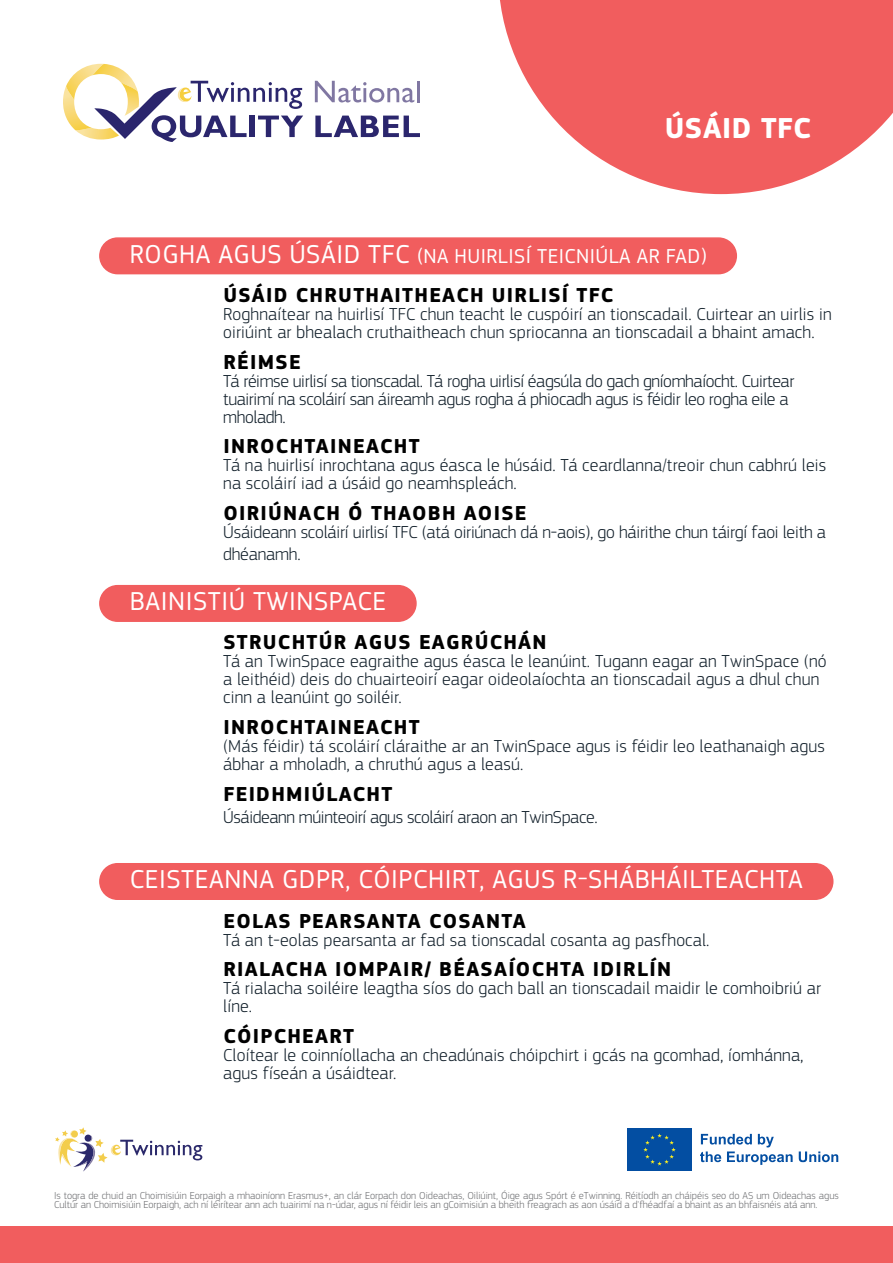
<style>
.page{position:relative;width:893px;height:1263px;background:#fff}
.page>*{position:absolute;margin:0;border:0;box-sizing:border-box;transform-origin:0 0}
.t1{font:700 30px "EC Square Sans Pro";letter-spacing:.02em;color:#fff}
.t2{font:27px "EC Square Sans Pro";letter-spacing:.02em;color:#fff}
.t3{font:700 21px/39.3px "EC Square Sans Pro";letter-spacing:.06em;color:#000;text-align:center}
.t4{font:300 18px/18px "EC Square Sans Pro";letter-spacing:.01em;color:#111f2a}
.t5{font:300 18px/18px "EC Square Sans Pro";letter-spacing:-.02em;color:#111f2a}
.t6{font:300 18px/21.6px "EC Square Sans Pro";letter-spacing:-.01em;color:#111f2a}
.t7{font:300 10.5px/9px "EC Square Sans Pro";color:#6d6e71}
.s1{font-weight:400;font-size:27px;color:#fff}
.s2{font-weight:400;color:#fff}
</style>
<div class="page">
<svg style="left:55px;top:1127px;width:147px;height:44px"></svg>
<div style="left:627px;top:1128px;width:65px;height:43px;background:#034ea2"></div>
<svg style="left:643px;top:1133px;width:33px;height:32px"></svg>
<svg style="left:700px;top:1134px;width:93px;height:31px"></svg>
<svg style="left:799px;top:1151px;width:39px;height:11px"></svg>
<div style="left:0;top:1227px;width:893px;height:36px;background:#f15d5e"></div>
<div style="left:100px;top:238px;width:636px;height:36px;background:#f15d5e;border-radius:18px"></div>
<div style="left:99px;top:237px;width:638px;height:37px;border:2px solid #f15d5e;border-radius:18px"></div>
<div style="left:100px;top:586px;width:316px;height:35px;background:#f15d5e;border-radius:18px"></div>
<div style="left:99px;top:585px;width:318px;height:37px;border:2px solid #f15d5e;border-radius:18px"></div>
<div style="left:100px;top:864px;width:733px;height:35px;background:#f15d5e;border-radius:18px"></div>
<div style="left:99px;top:863px;width:734px;height:37px;border:2px solid #f15d5e;border-radius:18px"></div>
<svg style="left:63px;top:64px;width:240px;height:78px"></svg>
<svg style="left:315px;top:116px;width:105px;height:21px"></svg>
<svg style="left:315px;top:81px;width:99px;height:21px"></svg>
<hr style="left:417px;top:81px;width:3px;height:21px;background:#8077a2">
<svg style="left:500px;top:0;width:393px;height:194px;fill:#f15d5e"></svg>
<h1 class="t1" style="left:665px;top:110px;width:148px">ÚSÁID TFC</h1>
<p class="t3" style="left:130px;top:237px;width:578px"><span class="s1">ROGHA AGUS ÚSÁID TFC</span> <span class="s2">(NA HUIRLISÍ TEICNIÚLA AR FAD)<br></span>ÚSÁID CHRUTHAITHEACH UIRLISÍ TFC</p>
<p class="t4" style="left:223px;top:305px;width:610px">Roghnaítear na huirlisí TFC chun teacht le cuspóirí an tionscadail. Cuirtear an uirlis in oiriúint ar bhealach cruthaitheach chun spriocanna an tionscadail a bhaint amach.</p>
<p class="t3" style="left:223px;top:343px;width:79px">RÉIMSE</p>
<p class="t5" style="left:223px;top:372px;width:573px">Tá réimse uirlisí sa tionscadal. Tá rogha uirlisí éagsúla do gach gníomhaíocht. Cuirtear tuairimí na scoláirí san áireamh agus rogha á phiocadh agus is féidir leo rogha eile a mholadh.</p>
<p class="t3" style="left:223px;top:427px;width:198px">INROCHTAINEACHT</p>
<p class="t4" style="left:223px;top:456px;width:605px">Tá na huirlisí inrochtana agus éasca le húsáid. Tá ceardlanna/treoir chun cabhrú leis na scoláirí iad a úsáid go neamhspleách.</p>
<p class="t3" style="left:223px;top:494px;width:305px">OIRIÚNACH Ó THAOBH AOISE</p>
<p class="t6" style="left:223px;top:521px;width:604px">Úsáideann scoláirí uirlisí TFC (atá oiriúnach dá n-aois), go háirithe chun táirgí faoi leith a dhéanamh.</p>
<h2 class="t2" style="left:130px;top:585px;width:258px">BAINISTIÚ TWINSPACE</h2>
<p class="t3" style="left:223px;top:623px;width:325px">STRUCHTÚR AGUS EAGRÚCHÁN</p>
<p class="t4" style="left:223px;top:652px;width:605px">Tá an TwinSpace eagraithe agus éasca le leanúint. Tugann eagar an TwinSpace (nó a leithéid) deis do chuairteoirí eagar oideolaíochta an tionscadail agus a dhul chun cinn a leanúint go soiléir.</p>
<p class="t3" style="left:223px;top:708px;width:198px">INROCHTAINEACHT</p>
<p class="t4" style="left:223px;top:737px;width:603px">(Más féidir) tá scoláirí cláraithe ar an TwinSpace agus is féidir leo leathanaigh agus ábhar a mholadh, a chruthú agus a leasú.</p>
<p class="t3" style="left:223px;top:775px;width:170px">FEIDHMIÚLACHT</p>
<p class="t5" style="left:223px;top:807px;width:376px">Úsáideann múinteoirí agus scoláirí araon an TwinSpace.</p>
<h2 class="t2" style="left:130px;top:863px;width:675px">CEISTEANNA GDPR, CÓIPCHIRT, AGUS R-SHÁBHÁILTEACHTA</h2>
<p class="t3" style="left:223px;top:902px;width:304px">EOLAS PEARSANTA COSANTA</p>
<p class="t4" style="left:223px;top:930px;width:488px">Tá an t-eolas pearsanta ar fad sa tionscadal cosanta ag pasfhocal.</p>
<p class="t3" style="left:223px;top:950px;width:449px">RIALACHA IOMPAIR/ BÉASAÍOCHTA IDIRLÍN</p>
<p class="t4" style="left:223px;top:979px;width:599px">Tá rialacha soiléire leagtha síos do gach ball an tionscadail maidir le comhoibriú ar líne.</p>
<p class="t3" style="left:223px;top:1017px;width:132px">CÓIPCHEART</p>
<p class="t4" style="left:223px;top:1046px;width:582px">Cloítear le coinníollacha an cheadúnais chóipchirt i gcás na gcomhad, íomhánna, agus físeán a úsáidtear.</p>
<p class="t7" style="left:54px;top:1191px;width:786px">Is togra de chuid an Choimisiúin Eorpaigh a mhaoiníonn Erasmus+, an clár Eorpach don Oideachas, Oiliúint, Óige agus Spórt é eTwinning. Réitíodh an cháipéis seo do AS um Oideachas agus<br>Cultúr an Choimisiúin Eorpaigh, ach ní léirítear ann ach tuairimí na n-údar, agus ní féidir leis an gCoimisiún a bheith freagrach as aon úsáid a d'fhéadfaí a bhaint as an bhfaisnéis atá ann.</p>
</div>
